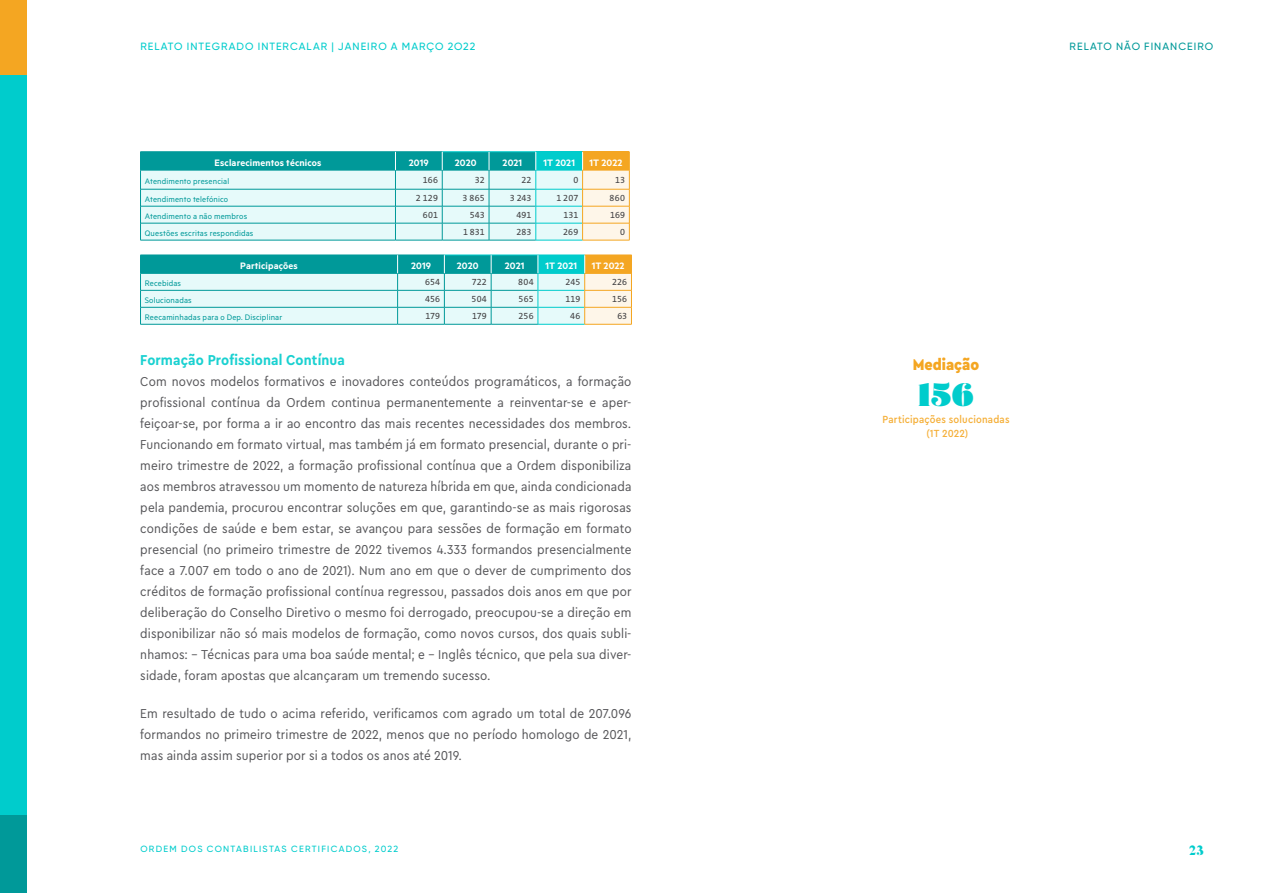
<style>
.page{position:relative;width:1263px;height:893px;background:#fff}
.page>*{position:absolute;margin:0;border:0;box-sizing:border-box;transform-origin:0 0}
.t1{font:32.4px "Acta Poster";color:#0cc}
.t2{font:900 16.2px "Cera Compact Pro";color:#f4a622}
.t3{font:700 15px "Cera Compact Pro";letter-spacing:.01em;color:#1ad1d1}
.t4{font:13.5px/21px "Cera Compact Pro";letter-spacing:.01em;color:#565659;text-align:justify}
.t5{font:900 13.5px "Butler";color:#0cc}
.t6{font:500 10.8px/13.5px "Cera Compact Pro";letter-spacing:.015em;color:#f5af38;text-align:center}
.t7{font:600 10.5px "Metric";letter-spacing:.015em;color:#fff}
.t8{font:500 10.5px "Gilroy";letter-spacing:.095em;color:#0cc}
.t9{font:500 10.5px "Gilroy";letter-spacing:.095em;color:#099}
.t10{font:9px "Metric";letter-spacing:.015em;color:#099}
.t11{font:9px "The Sans Regular Expert";letter-spacing:.01em;color:#414042}
.t12{font:500 9px "Gilroy";letter-spacing:.14em;color:#0cc}
</style>
<div class="page">
<div style="left:0;top:0;width:27px;height:893px;background:#0cc"></div>
<div style="left:0;top:815px;width:27px;height:78px;background:#099"></div>
<div style="left:0;top:0;width:27px;height:74px;background:#f4a622"></div>
<hr style="left:395px;top:151px;width:47px;height:1px;background:#099">
<hr style="left:140px;top:151px;width:255px;height:1px;background:#099">
<hr style="left:140px;top:240px;width:255px;height:1px;background:#099">
<hr style="left:442px;top:151px;width:47px;height:1px;background:#0cc">
<hr style="left:489px;top:151px;width:47px;height:1px;background:#0cc">
<hr style="left:536px;top:151px;width:47px;height:1px;background:#0cc">
<hr style="left:395px;top:240px;width:47px;height:1px;background:#099">
<hr style="left:442px;top:240px;width:47px;height:1px;background:#099">
<hr style="left:489px;top:240px;width:47px;height:1px;background:#099">
<hr style="left:536px;top:240px;width:47px;height:1px;background:#0cc">
<hr style="left:583px;top:151px;width:46px;height:1px;background:#f4a622">
<svg style="left:140px;top:152px;width:490px;height:88px;background:#afe1de"></svg>
<hr style="left:583px;top:240px;width:46px;height:1px;background:#f4a622">
<hr style="left:140px;top:324px;width:258px;height:1px;background:#099">
<hr style="left:398px;top:324px;width:46px;height:1px;background:#099">
<hr style="left:444px;top:324px;width:47px;height:1px;background:#099">
<hr style="left:491px;top:324px;width:47px;height:1px;background:#099">
<hr style="left:538px;top:324px;width:47px;height:1px;background:#0cc">
<svg style="left:140px;top:255px;width:492px;height:69px;background:#a6dcd7"></svg>
<hr style="left:585px;top:324px;width:47px;height:1px;background:#f4a622">
<p class="t8" style="left:140px;top:39px;width:336px">RELATO INTEGRADO INTERCALAR | JANEIRO A MARÇO 2O22</p>
<p class="t7" style="left:215px;top:156px;width:108px">Esclarecimentos técnicos</p>
<p class="t7" style="left:409px;top:156px;width:21px">2019</p>
<p class="t7" style="left:455px;top:156px;width:23px">2020</p>
<p class="t7" style="left:503px;top:156px;width:21px">2021</p>
<p class="t7" style="left:543px;top:156px;width:33px">1T 2021</p>
<p class="t7" style="left:590px;top:156px;width:34px">1T 2022</p>
<p class="t10" style="left:145px;top:176px;width:86px">Atendimento presencial</p>
<p class="t11" style="left:423px;top:173px;width:17px">166</p>
<p class="t11" style="left:475px;top:173px;width:11px">32</p>
<p class="t11" style="left:522px;top:173px;width:11px">22</p>
<p class="t11" style="left:573px;top:173px;width:6px">0</p>
<p class="t11" style="left:615px;top:173px;width:11px">13</p>
<p class="t10" style="left:145px;top:194px;width:85px">Atendimento telefónico</p>
<p class="t11" style="left:416px;top:191px;width:24px">2 129</p>
<p class="t11" style="left:463px;top:191px;width:24px">3 865</p>
<p class="t11" style="left:510px;top:191px;width:23px">3 243</p>
<p class="t11" style="left:556px;top:191px;width:23px">1 207</p>
<p class="t11" style="left:610px;top:191px;width:17px">860</p>
<p class="t10" style="left:145px;top:211px;width:104px">Atendimento a não membros</p>
<p class="t11" style="left:423px;top:207px;width:17px">601</p>
<p class="t11" style="left:470px;top:207px;width:17px">543</p>
<p class="t11" style="left:516px;top:207px;width:17px">491</p>
<p class="t11" style="left:563px;top:207px;width:16px">131</p>
<p class="t11" style="left:610px;top:207px;width:17px">169</p>
<p class="t10" style="left:145px;top:228px;width:110px">Questões escritas respondidas</p>
<p class="t11" style="left:463px;top:224px;width:23px">1 831</p>
<p class="t11" style="left:516px;top:224px;width:17px">283</p>
<p class="t11" style="left:563px;top:224px;width:17px">269</p>
<p class="t11" style="left:620px;top:224px;width:6px">0</p>
<p class="t7" style="left:240px;top:260px;width:59px">Participações</p>
<p class="t7" style="left:411px;top:260px;width:21px">2019</p>
<p class="t7" style="left:457px;top:260px;width:23px">2020</p>
<p class="t7" style="left:505px;top:260px;width:21px">2021</p>
<p class="t7" style="left:546px;top:260px;width:33px">1T 2021</p>
<p class="t7" style="left:592px;top:260px;width:34px">1T 2022</p>
<p class="t10" style="left:145px;top:278px;width:38px">Recebidas</p>
<p class="t11" style="left:425px;top:275px;width:17px">654</p>
<p class="t11" style="left:472px;top:275px;width:17px">722</p>
<p class="t11" style="left:518px;top:275px;width:17px">804</p>
<p class="t11" style="left:565px;top:275px;width:16px">245</p>
<p class="t11" style="left:612px;top:275px;width:17px">226</p>
<p class="t10" style="left:145px;top:295px;width:48px">Solucionadas</p>
<p class="t11" style="left:425px;top:292px;width:17px">456</p>
<p class="t11" style="left:472px;top:292px;width:17px">504</p>
<p class="t11" style="left:519px;top:292px;width:17px">565</p>
<p class="t11" style="left:565px;top:292px;width:16px">119</p>
<p class="t11" style="left:612px;top:292px;width:17px">156</p>
<p class="t10" style="left:145px;top:312px;width:139px">Reecaminhadas para o Dep. Disciplinar</p>
<p class="t11" style="left:425px;top:309px;width:16px">179</p>
<p class="t11" style="left:472px;top:309px;width:16px">179</p>
<p class="t11" style="left:519px;top:309px;width:17px">256</p>
<p class="t11" style="left:570px;top:309px;width:12px">46</p>
<p class="t11" style="left:617px;top:309px;width:11px">63</p>
<p class="t3" style="left:140px;top:350px;width:206px">Formação Profissional Contínua</p>
<p class="t4" style="left:140px;top:370px;width:493px">Com novos modelos formativos e inovadores conteúdos programáticos, a formação profissional contínua da Ordem continua permanentemente a reinventar-se e aper&shy;feiçoar-se, por forma a ir ao encontro das mais recentes necessidades dos membros.<br>Funcionando em formato virtual, mas também já em formato presencial, durante o pri&shy;meiro trimestre de 2022, a formação profissional contínua que a Ordem disponibiliza aos membros atravessou um momento de natureza híbrida em que, ainda condicionada pela pandemia, procurou encontrar soluções em que, garantindo-se as mais rigorosas condições de saúde e bem estar, se avançou para sessões de formação em formato presencial (no primeiro trimestre de 2022 tivemos 4.333 formandos presencialmente face a 7.007 em todo o ano de 2021). Num ano em que o dever de cumprimento dos créditos de formação profissional contínua regressou, passados dois anos em que por deliberação do Conselho Diretivo o mesmo foi derrogado, preocupou-se a direção em disponibilizar não só mais modelos de formação, como novos cursos, dos quais subli&shy;nhamos: - Técnicas para uma boa saúde mental; e - Inglês técnico, que pela sua diver&shy;sidade, foram apostas que alcançaram um tremendo sucesso.</p>
<p class="t4" style="left:140px;top:702px;width:493px">Em resultado de tudo o acima referido, verificamos com agrado um total de 207.096 formandos no primeiro trimestre de 2022, menos que no período homologo de 2021, mas ainda assim superior por si a todos os anos até 2019.</p>
<p class="t12" style="left:140px;top:844px;width:259px">ORDEM DOS CONTABILISTAS CERTIFICADOS, 2022</p>
<p class="t9" style="left:1069px;top:39px;width:145px">RELATO NÃO FINANCEIRO</p>
<p class="t2" style="left:913px;top:354px;width:68px">Mediação</p>
<h1 class="t1" style="left:918px;top:375px;width:57px">156</h1>
<p class="t6" style="left:882px;top:412px;width:128px">Participações solucionadas (1T 2022)</p>
<p class="t5" style="left:1189px;top:842px;width:16px">23</p>
</div>
